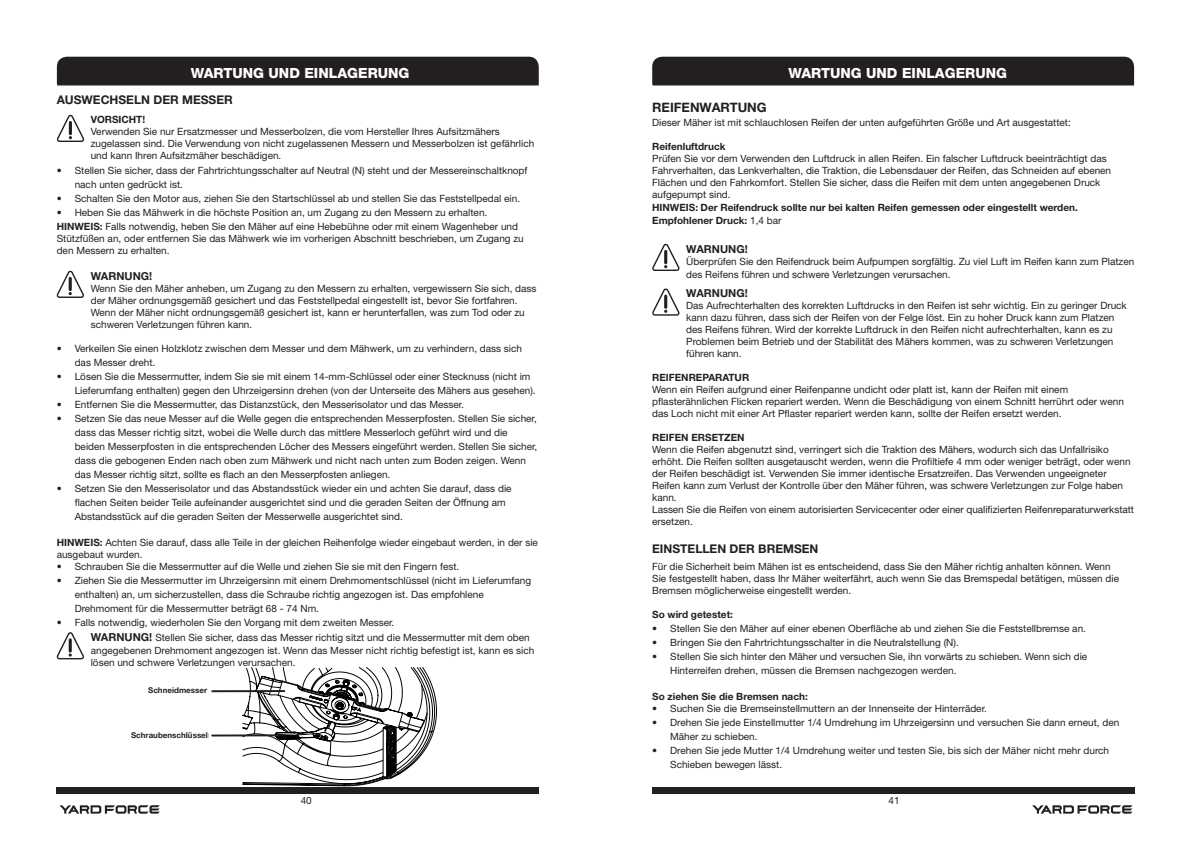
<style>
.page{position:relative;width:1191px;height:842px;background:#fff}
.page>*{position:absolute;margin:0;border:0;box-sizing:border-box;transform-origin:0 0}
.t1{font:800 14px "Helvetica Neue LT Pro";color:#fff}
.t2{font:700 13px "Helvetica Neue LT Std";color:#231f20}
.t3{font:700 12px "Helvetica Neue LT Std";color:#231f20}
.t4{font:700 11px "Helvetica Neue LT Std";color:#231f20}
.t5{font:10px/12px "Helvetica Neue LT Std";color:#231f20}
.t6{font:700 10px "Helvetica Neue LT Std";color:#231f20}
.t7{font:900 condensed 9.2px "Helvetica Neue LT";color:#231f20}
.t8{font:700 8px "Helvetica Neue LT Pro";color:#231f20}
.s1{font-weight:700}
.s2{font-weight:700;font-size:11px}
.s3{font-weight:400}
</style>
<div class="page">
<div style="left:57px;top:787px;width:482px;height:7px;background:#231f20"></div>
<svg style="left:60px;top:805px;width:100px;height:9px"></svg>
<div style="left:652px;top:787px;width:482px;height:7px;background:#231f20"></div>
<svg style="left:1032px;top:805px;width:100px;height:9px"></svg>
<svg style="left:57px;top:115px;width:27px;height:27px"></svg>
<svg style="left:56px;top:270px;width:28px;height:28px"></svg>
<svg style="left:57px;top:57px;width:482px;height:30px;background:#2e2a2b"></svg>
<svg style="left:211px;top:667px;width:226px;height:119px"></svg>
<svg style="left:56px;top:632px;width:28px;height:27px"></svg>
<svg style="left:652px;top:57px;width:482px;height:30px;background:#2e2a2b"></svg>
<svg style="left:652px;top:244px;width:27px;height:27px"></svg>
<svg style="left:652px;top:288px;width:27px;height:28px"></svg>
<p class="t1" style="left:191px;top:65px;width:220px">WARTUNG UND EINLAGERUNG</p>
<p class="t3" style="left:57px;top:92px;width:178px">AUSWECHSELN DER MESSER</p>
<p class="t6" style="left:91px;top:113px;width:56px">VORSICHT!</p>
<p class="t5" style="left:91px;top:125px;width:445px">Verwenden Sie nur Ersatzmesser und Messerbolzen, die vom Hersteller Ihres Aufsitzmähers zugelassen sind. Die Verwendung von nicht zugelassenen Messern und Messerbolzen ist gefährlich und kann Ihren Aufsitzmäher beschädigen.</p>
<p class="t5" style="left:75px;top:163px;width:454px;line-height:14px;text-indent:-18px">• Stellen Sie sicher, dass der Fahrtrichtungsschalter auf Neutral (N) steht und der Messereinschaltknopf nach unten gedrückt ist.</p>
<p class="t5" style="left:57px;top:192px;width:465px">• Schalten Sie den Motor aus, ziehen Sie den Startschlüssel ab und stellen Sie das Feststellpedal ein.</p>
<p class="t5" style="left:57px;top:206px;width:432px">• Heben Sie das Mähwerk in die höchste Position an, um Zugang zu den Messern zu erhalten.</p>
<p class="t5" style="left:57px;top:220px;width:468px"><span class="s1">HINWEIS:</span> Falls notwendig, heben Sie den Mäher auf eine Hebebühne oder mit einem Wagenheber und<br>Stützfüßen an, oder entfernen Sie das Mähwerk wie im vorherigen Abschnitt beschrieben, um Zugang zu den Messern zu erhalten.</p>
<p class="t4" style="left:91px;top:269px;width:63px">WARNUNG!</p>
<p class="t5" style="left:91px;top:283px;width:447px">Wenn Sie den Mäher anheben, um Zugang zu den Messern zu erhalten, vergewissern Sie sich, dass der Mäher ordnungsgemäß gesichert und das Feststellpedal eingestellt ist, bevor Sie fortfahren.<br>Wenn der Mäher nicht ordnungsgemäß gesichert ist, kann er herunterfallen, was zum Tod oder zu schweren Verletzungen führen kann.</p>
<p class="t5" style="left:75px;top:342px;width:449px;line-height:14px;text-indent:-18px">• Verkeilen Sie einen Holzklotz zwischen dem Messer und dem Mähwerk, um zu verhindern, dass sich das Messer dreht.</p>
<p class="t5" style="left:75px;top:370px;width:462px;line-height:14px;text-indent:-18px">• Lösen Sie die Messermutter, indem Sie sie mit einem 14-mm-Schlüssel oder einer Stecknuss (nicht im<br>Lieferumfang enthalten) gegen den Uhrzeigersinn drehen (von der Unterseite des Mähers aus gesehen).</p>
<p class="t5" style="left:57px;top:399px;width:409px">• Entfernen Sie die Messermutter, das Distanzstück, den Messerisolator und das Messer.</p>
<p class="t5" style="left:75px;top:412px;width:464px;line-height:14px;text-indent:-18px">• Setzen Sie das neue Messer auf die Welle gegen die entsprechenden Messerpfosten. Stellen Sie sicher, dass das Messer richtig sitzt, wobei die Welle durch das mittlere Messerloch geführt wird und die beiden Messerpfosten in die entsprechenden Löcher des Messers eingeführt werden. Stellen Sie sicher, dass die gebogenen Enden nach oben zum Mähwerk und nicht nach unten zum Boden zeigen. Wenn das Messer richtig sitzt, sollte es flach an den Messerpfosten anliegen.</p>
<p class="t5" style="left:75px;top:482px;width:438px;line-height:14px;text-indent:-18px">• Setzen Sie den Messerisolator und das Abstandsstück wieder ein und achten Sie darauf, dass die flachen Seiten beider Teile aufeinander ausgerichtet sind und die geraden Seiten der Öffnung am<br>Abstandsstück auf die geraden Seiten der Messerwelle ausgerichtet sind.</p>
<p class="t5" style="left:57px;top:537px;width:483px"><span class="s1">HINWEIS:</span> Achten Sie darauf, dass alle Teile in der gleichen Reihenfolge wieder eingebaut werden, in der sie ausgebaut wurden.</p>
<p class="t5" style="left:57px;top:561px;width:404px">• Schrauben Sie die Messermutter auf die Welle und ziehen Sie sie mit den Fingern fest.</p>
<p class="t5" style="left:75px;top:574px;width:458px;line-height:14px;text-indent:-18px">• Ziehen Sie die Messermutter im Uhrzeigersinn mit einem Drehmomentschlüssel (nicht im Lieferumfang enthalten) an, um sicherzustellen, dass die Schraube richtig angezogen ist. Das empfohlene<br>Drehmoment für die Messermutter beträgt 68 - 74 Nm.</p>
<p class="t5" style="left:57px;top:617px;width:339px">• Falls notwendig, wiederholen Sie den Vorgang mit dem zweiten Messer.</p>
<p class="t5" style="left:91px;top:631px;width:445px;line-height:12.3px"><span class="s2">WARNUNG!</span> Stellen Sie sicher, dass das Messer richtig sitzt und die Messermutter mit dem oben angegebenen Drehmoment angezogen ist. Wenn das Messer nicht richtig befestigt ist, kann es sich lösen und schwere Verletzungen verursachen.</p>
<p class="t8" style="left:148px;top:685px;width:60px">Schneidmesser</p>
<p class="t7" style="left:180px;top:685px;width:23px">Blade</p>
<p class="t8" style="left:131px;top:730px;width:78px">Schraubenschlüssel</p>
<p class="t7" style="left:180px;top:729px;width:30px">Wrench</p>
<p class="t1" style="left:788px;top:65px;width:220px">WARTUNG UND EINLAGERUNG</p>
<p class="t2" style="left:652px;top:100px;width:116px">REIFENWARTUNG</p>
<p class="t5" style="left:652px;top:116px;width:420px">Dieser Mäher ist mit schlauchlosen Reifen der unten aufgeführten Größe und Art ausgestattet:</p>
<p class="t6" style="left:652px;top:140px;width:75px">Reifenluftdruck</p>
<p class="t5" style="left:652px;top:152px;width:460px">Prüfen Sie vor dem Verwenden den Luftdruck in allen Reifen. Ein falscher Luftdruck beeinträchtigt das Fahrverhalten, das Lenkverhalten, die Traktion, die Lebensdauer der Reifen, das Schneiden auf ebenen Flächen und den Fahrkomfort. Stellen Sie sicher, dass die Reifen mit dem unten angegebenen Druck aufgepumpt sind.</p>
<p class="t6" style="left:652px;top:201px;width:427px">HINWEIS: Der Reifendruck sollte nur bei kalten Reifen gemessen oder eingestellt werden.</p>
<p class="t6" style="left:652px;top:214px;width:131px">Empfohlener Druck: <span class="s3">1,4 bar</span></p>
<p class="t4" style="left:686px;top:242px;width:63px">WARNUNG!</p>
<p class="t5" style="left:686px;top:255px;width:449px;line-height:12.5px">Überprüfen Sie den Reifendruck beim Aufpumpen sorgfältig. Zu viel Luft im Reifen kann zum Platzen des Reifens führen und schwere Verletzungen verursachen.</p>
<p class="t4" style="left:686px;top:286px;width:63px">WARNUNG!</p>
<p class="t5" style="left:686px;top:300px;width:442px">Das Aufrechterhalten des korrekten Luftdrucks in den Reifen ist sehr wichtig. Ein zu geringer Druck kann dazu führen, dass sich der Reifen von der Felge löst. Ein zu hoher Druck kann zum Platzen des Reifens führen. Wird der korrekte Luftdruck in den Reifen nicht aufrechterhalten, kann es zu Problemen beim Betrieb und der Stabilität des Mähers kommen, was zu schweren Verletzungen führen kann.</p>
<p class="t6" style="left:652px;top:371px;width:99px">REIFENREPARATUR</p>
<p class="t5" style="left:652px;top:384px;width:473px">Wenn ein Reifen aufgrund einer Reifenpanne undicht oder platt ist, kann der Reifen mit einem pflasterähnlichen Flicken repariert werden. Wenn die Beschädigung von einem Schnitt herrührt oder wenn das Loch nicht mit einer Art Pflaster repariert werden kann, sollte der Reifen ersetzt werden.</p>
<p class="t6" style="left:652px;top:431px;width:94px">REIFEN ERSETZEN</p>
<p class="t5" style="left:652px;top:444px;width:480px">Wenn die Reifen abgenutzt sind, verringert sich die Traktion des Mähers, wodurch sich das Unfallrisiko erhöht. Die Reifen sollten ausgetauscht werden, wenn die Profiltiefe 4 mm oder weniger beträgt, oder wenn der Reifen beschädigt ist. Verwenden Sie immer identische Ersatzreifen. Das Verwenden ungeeigneter Reifen kann zum Verlust der Kontrolle über den Mäher führen, was schwere Verletzungen zur Folge haben kann.</p>
<p class="t5" style="left:652px;top:504px;width:483px">Lassen Sie die Reifen von einem autorisierten Servicecenter oder einer qualifizierten Reifenreparaturwerkstatt ersetzen.</p>
<p class="t3" style="left:652px;top:542px;width:168px">EINSTELLEN DER BREMSEN</p>
<p class="t5" style="left:652px;top:560px;width:468px">Für die Sicherheit beim Mähen ist es entscheidend, dass Sie den Mäher richtig anhalten können. Wenn<br>Sie festgestellt haben, dass Ihr Mäher weiterfährt, auch wenn Sie das Bremspedal betätigen, müssen die<br>Bremsen möglicherweise eingestellt werden.</p>
<p class="t6" style="left:652px;top:608px;width:82px">So wird getestet:</p>
<p class="t5" style="left:652px;top:622px;width:435px">• Stellen Sie den Mäher auf einer ebenen Oberfläche ab und ziehen Sie die Feststellbremse an.</p>
<p class="t5" style="left:652px;top:636px;width:308px">• Bringen Sie den Fahrtrichtungsschalter in die Neutralstellung (N).</p>
<p class="t5" style="left:670px;top:649px;width:418px;line-height:14px;text-indent:-18px">• Stellen Sie sich hinter den Mäher und versuchen Sie, ihn vorwärts zu schieben. Wenn sich die<br>Hinterreifen drehen, müssen die Bremsen nachgezogen werden.</p>
<p class="t6" style="left:652px;top:690px;width:157px">So ziehen Sie die Bremsen nach:</p>
<p class="t5" style="left:652px;top:702px;width:336px">• Suchen Sie die Bremseinstellmuttern an der Innenseite der Hinterräder.</p>
<p class="t5" style="left:670px;top:715px;width:451px;line-height:14px;text-indent:-18px">• Drehen Sie jede Einstellmutter 1/4 Umdrehung im Uhrzeigersinn und versuchen Sie dann erneut, den<br>Mäher zu schieben.</p>
<p class="t5" style="left:670px;top:743px;width:440px;line-height:14px;text-indent:-18px">• Drehen Sie jede Mutter 1/4 Umdrehung weiter und testen Sie, bis sich der Mäher nicht mehr durch<br>Schieben bewegen lässt.</p>
<p class="t5" style="left:301px;top:794px;width:13px">40</p>
<p class="t5" style="left:888px;top:794px;width:13px">41</p>
</div>
